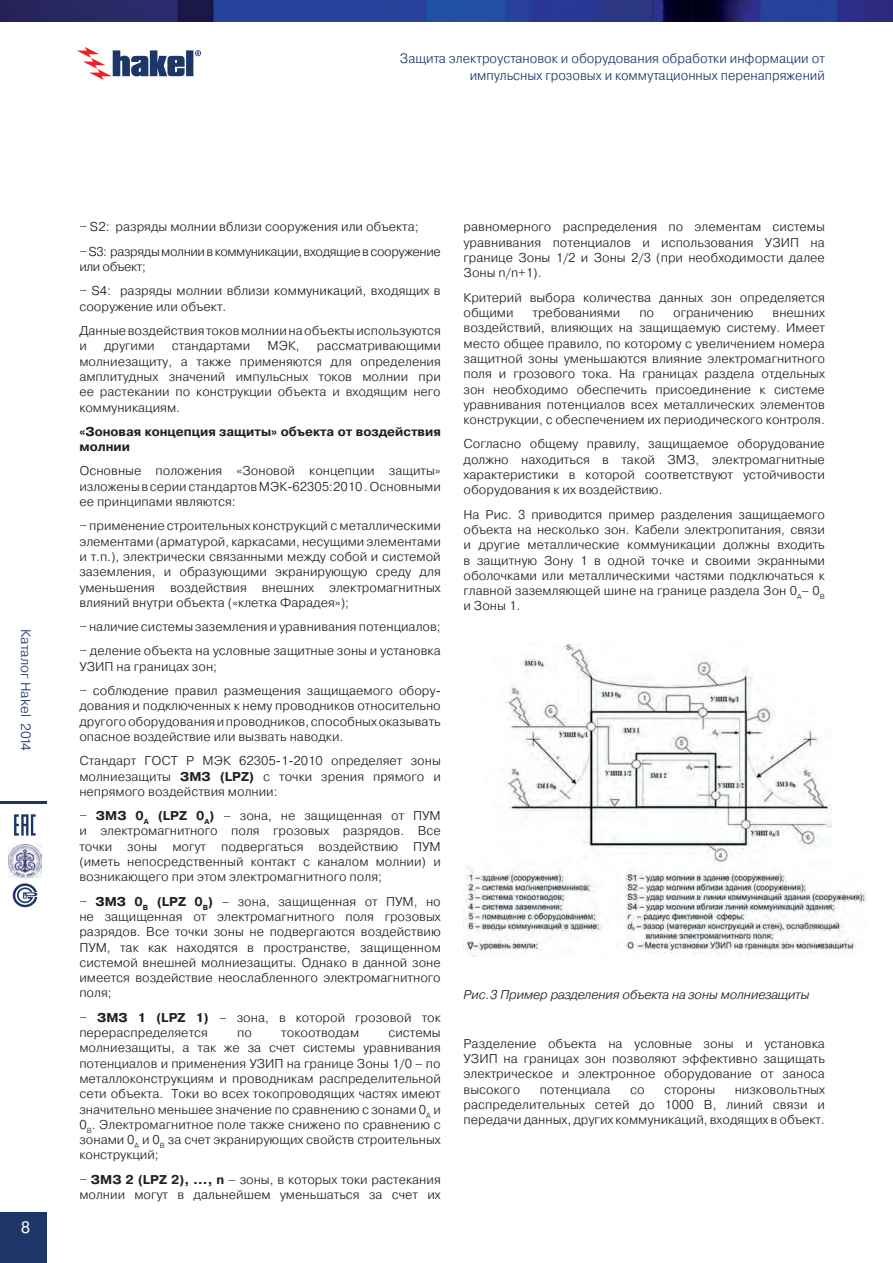
<style>
.page{position:relative;width:893px;height:1263px;background:#fff}
.page>*{position:absolute;margin:0;border:0;box-sizing:border-box;transform-origin:0 0}
.t1{font:16.5px "Pragmatica";color:#fff}
.t2{font:300 13.5px/16.2px "Pragmatica";color:#1d3668;text-align:right;scale:.95 1}
.t3{font:300 13.5px "Pragmatica";color:#1d3668}
.t4{font:300 12.75px/15.3px "Pragmatica";color:#231f20;text-align:justify}
.t5{font:300 12.75px/24.3px "Pragmatica";letter-spacing:-.03em;color:#231f20}
.t6{font:700 12.75px/15.3px "Pragmatica";color:#231f20}
.t7{font:italic 300 12.75px "Pragmatica";color:#231f20}
.s1{font-weight:700}
</style>
<div class="page">
<img style="left:0;top:0;width:893px;height:21px">
<svg style="left:77px;top:47px;width:124px;height:33px"></svg>
<hr style="left:0;top:801px;width:47px;height:3px;background:#1d3668">
<div style="left:0;top:1212px;width:47px;height:51px;background:#1d3668"></div>
<svg style="left:13px;top:883px;width:24px;height:24px"></svg>
<svg style="left:14px;top:814px;width:22px;height:22px"></svg>
<img style="left:9px;top:845px;width:33px;height:33px">
<img style="left:463px;top:644px;width:403px;height:313px">
<p class="t2" style="left:400px;top:50px;width:449px">Защита электроустановок и оборудования обработки информации от импульсных грозовых и коммутационных перенапряжений</p>
<p class="t3" style="left:34px;top:629px;width:123px;rotate:90deg">Каталог Hakel 2014</p>
<p class="t1" style="left:21px;top:1217px;width:11px">8</p>
<p class="t5" style="left:79px;top:215px;width:363px">− S2: разряды молнии вблизи сооружения или объекта;<br>− S3: разряды молнии в коммуникации, входящие в сооружение</p>
<p class="t4" style="left:79px;top:254px;width:363px;line-height:24.3px">или объект;<br>− S4: разряды молнии вблизи коммуникаций, входящих в</p>
<p class="t4" style="left:79px;top:294px;width:363px;line-height:24.3px">сооружение или объект.<br>Данные воздействия токов молнии на объекты используются</p>
<p class="t4" style="left:79px;top:338px;width:9px">и</p>
<p class="t4" style="left:104px;top:338px;width:52px">другими</p>
<p class="t4" style="left:172px;top:338px;width:80px">стандартами</p>
<p class="t4" style="left:267px;top:338px;width:34px">МЭК,</p>
<p class="t4" style="left:79px;top:338px;width:363px;text-indent:238px">рассматривающими молниезащиту, а также применяются для определения амплитудных значений импульсных токов молнии при ее растекании по конструкции объекта и входящим него коммуникациям.</p>
<p class="t6" style="left:79px;top:424px;width:363px">«Зоновая концепция защиты» объекта от воздействия молнии</p>
<p class="t4" style="left:79px;top:463px;width:363px">Основные положения «Зоновой концепции защиты» изложены в серии стандартов МЭК-62305:2010 . Основными ее принципами являются:</p>
<p class="t4" style="left:79px;top:518px;width:363px">− применение строительных конструкций с металлическими элементами (арматурой, каркасами, несущими элементами и т.п.), электрически связанными между собой и системой заземления, и образующими экранирующую среду для уменьшения воздействия внешних электромагнитных влияний внутри объекта («клетка Фарадея»);</p>
<p class="t4" style="left:79px;top:614px;width:363px;line-height:24.3px">− наличие системы заземления и уравнивания потенциалов; − деление объекта на условные защитные зоны и установка</p>
<p class="t4" style="left:79px;top:654px;width:363px;line-height:24.3px">УЗИП на границах зон;<br>− соблюдение правил размещения защищаемого обору-</p>
<p class="t4" style="left:79px;top:698px;width:363px">дования и подключенных к нему проводников относительно другого оборудования и проводников, способных оказывать опасное воздействие или вызвать наводки.</p>
<p class="t4" style="left:79px;top:753px;width:363px">Стандарт ГОСТ Р МЭК 62305-1-2010 определяет зоны молниезащиты <span class="s1">ЗМЗ (LPZ)</span> с точки зрения прямого и непрямого воздействия молнии:</p>
<p class="t4" style="left:79px;top:808px;width:363px">− <span class="s1">ЗМЗ 0</span><sub>А</sub> <span class="s1">(LPZ 0</span><sub>А</sub><span class="s1">)</span> – зона, не защищенная от ПУМ и электромагнитного поля грозовых разрядов. Все точки зоны могут подвергаться воздействию ПУМ (иметь непосредственный контакт с каналом молнии) и возникающего при этом электромагнитного поля;</p>
<p class="t4" style="left:79px;top:893px;width:363px">− <span class="s1">ЗМЗ 0</span><sub>В</sub> <span class="s1">(LPZ 0</span><sub>В</sub><span class="s1">)</span> – зона, защищенная от ПУМ, но не защищенная от электромагнитного поля грозовых разрядов. Все точки зоны не подвергаются воздействию ПУМ, так как находятся в пространстве, защищенном системой внешней молниезащиты. Однако в данной зоне имеется воздействие неослабленного электромагнитного поля;</p>
<p class="t4" style="left:79px;top:1009px;width:363px">− <span class="s1">ЗМЗ 1 (LPZ 1)</span> – зона, в которой грозовой ток перераспределяется</p>
<p class="t4" style="left:79px;top:1025px;width:363px;text-indent:309px">системы молниезащиты, а так же за счет системы уравнивания потенциалов и применения УЗИП на границе Зоны 1/0 – по металлоконструкциям и проводникам распределительной сети объекта. Токи во всех токопроводящих частях имеют значительно меньшее значение по сравнению с зонами 0<sub>А</sub> и 0<sub>В</sub>. Электромагнитное поле также снижено по сравнению с зонами 0<sub>А</sub> и 0<sub>В</sub> за счет экранирующих свойств строительных конструкций;</p>
<p class="t4" style="left:79px;top:1171px;width:363px">− <span class="s1">ЗМЗ 2 (LPZ 2), …, n</span> – зоны, в которых токи растекания молнии могут в дальнейшем уменьшаться за счет их</p>
<p class="t4" style="left:237px;top:1025px;width:16px">по</p>
<p class="t4" style="left:281px;top:1025px;width:79px">токоотводам</p>
<p class="t4" style="left:463px;top:219px;width:363px">равномерного распределения по элементам системы уравнивания потенциалов и использования УЗИП на границе Зоны 1/2 и Зоны 2/3 (при необходимости далее Зоны n/n+1).</p>
<p class="t4" style="left:463px;top:289px;width:363px">Критерий выбора количества данных зон определяется общими</p>
<p class="t4" style="left:532px;top:305px;width:89px">требованиями</p>
<p class="t4" style="left:639px;top:305px;width:16px">по</p>
<p class="t4" style="left:673px;top:305px;width:82px">ограничению</p>
<p class="t4" style="left:463px;top:305px;width:363px;text-indent:309px">внешних воздействий, влияющих на защищаемую систему. Имеет место общее правило, по которому с увеличением номера защитной зоны уменьшаются влияние электромагнитного поля и грозового тока. На границах раздела отдельных зон необходимо обеспечить присоединение к системе уравнивания потенциалов всех металлических элементов конструкции, с обеспечением их периодического контроля.</p>
<p class="t4" style="left:463px;top:436px;width:363px">Согласно общему правилу, защищаемое оборудование должно находиться в такой ЗМЗ, электромагнитные характеристики в которой соответствуют устойчивости оборудования к их воздействию.</p>
<p class="t4" style="left:463px;top:506px;width:363px">На Рис. 3 приводится пример разделения защищаемого объекта на несколько зон. Кабели электропитания, связи и другие металлические коммуникации должны входить в защитную Зону 1 в одной точке и своими экранными оболочками или металлическими частями подключаться к главной заземляющей шине на границе раздела Зон 0<sub>А</sub>– 0<sub>В </sub>и Зоны 1.</p>
<p class="t7" style="left:463px;top:987px;width:347px">Рис.3 Пример разделения объекта на зоны молниезащиты</p>
<p class="t4" style="left:463px;top:1035px;width:363px">Разделение объекта на условные зоны и установка УЗИП на границах зон позволяют эффективно защищать электрическое и электронное оборудование от заноса высокого</p>
<p class="t4" style="left:463px;top:1081px;width:363px;text-indent:271px">низковольтных распределительных сетей до 1000 В, линий связи и передачи данных, других коммуникаций, входящих в объект.</p>
<p class="t4" style="left:540px;top:1081px;width:72px">потенциала</p>
<p class="t4" style="left:630px;top:1081px;width:16px">со</p>
<p class="t4" style="left:664px;top:1081px;width:53px">стороны</p>
</div>
